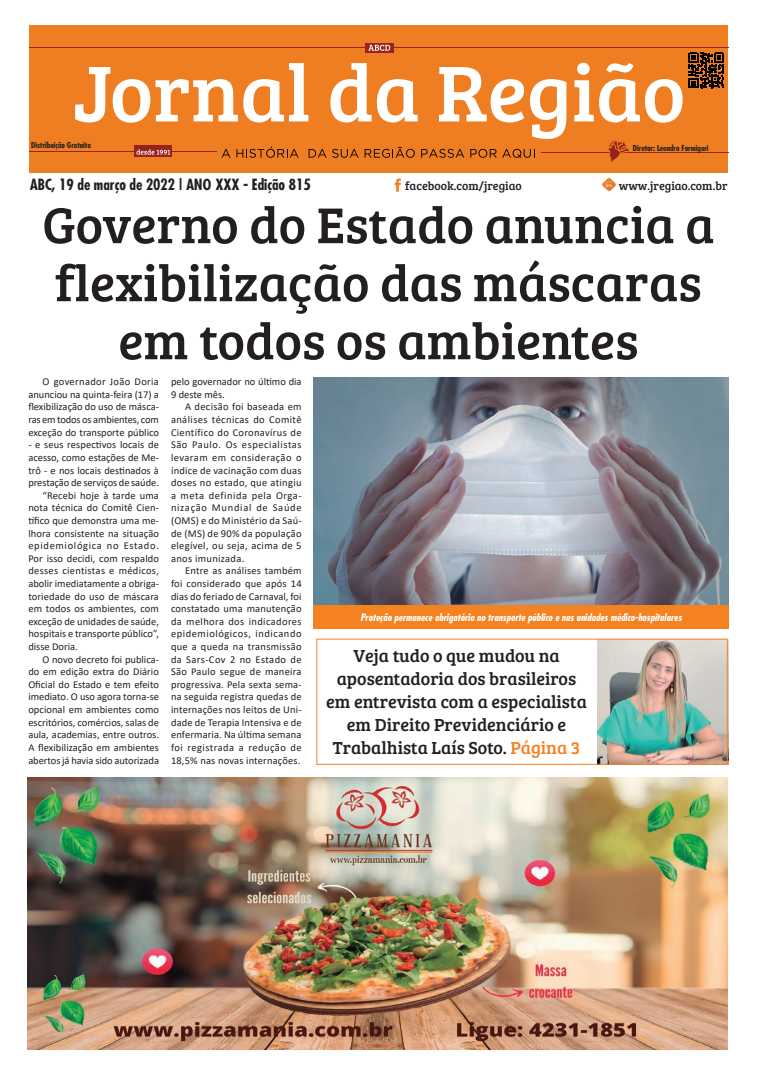
<style>
.page{position:relative;width:757px;height:1078px;background:#fff}
.page>*{position:absolute;margin:0;border:0;box-sizing:border-box;transform-origin:0 0}
.Titulos{font:52px/58px "Bree Serif";color:#231f20;text-align:center}
.Titulos_peq{font:18px/23px "Bree Serif";color:#231f20;text-align:center}
.texto{font:700 condensed 15px "Futura";color:#231f20}
.texto-2{font:12px "Bree Serif";color:#231f20}
.texto-3{font:10.5px/12.6px "Calibri";color:#231f20;text-align:justify}
.Legendas_novas{font:italic 700 condensed 10px "Futura";color:#fff}
.texto-4{font:700 condensed 8px "Futura";color:#231f20}
.s1{color:#f58220}
</style>
<div class="page">
<div style="left:29px;top:25px;width:699px;height:148px;background:#ef7e22"></div>
<svg style="left:222px;top:149px;width:8px;height:9px"></svg>
<svg style="left:236px;top:146px;width:62px;height:12px"></svg>
<svg style="left:309px;top:149px;width:49px;height:9px"></svg>
<svg style="left:365px;top:147px;width:50px;height:11px"></svg>
<svg style="left:421px;top:149px;width:43px;height:9px"></svg>
<svg style="left:470px;top:149px;width:61px;height:9px"></svg>
<hr style="left:29px;top:151px;width:188px;height:1px;background:#96241e">
<hr style="left:541px;top:152px;width:187px;height:1px;background:#96241e">
<svg style="left:608px;top:140px;width:21px;height:22px"></svg>
<div style="left:134px;top:146px;width:38px;height:11px;background:#96241e"></div>
<svg style="left:136px;top:149px;width:34px;height:6px"></svg>
<hr style="left:29px;top:47px;width:699px;height:1px;background:#96241e">
<svg style="left:365px;top:43px;width:29px;height:10px"></svg>
<svg style="left:368px;top:45px;width:22px;height:6px"></svg>
<svg style="left:75px;top:63px;width:233px;height:60px"></svg>
<svg style="left:330px;top:63px;width:41px;height:59px"></svg>
<svg style="left:377px;top:79px;width:41px;height:43px"></svg>
<svg style="left:439px;top:67px;width:85px;height:55px"></svg>
<svg style="left:530px;top:79px;width:36px;height:60px"></svg>
<svg style="left:574px;top:63px;width:108px;height:60px"></svg>
<svg style="left:395px;top:178px;width:6px;height:14px"></svg>
<img style="left:602px;top:177px;width:14px;height:15px">
<svg style="left:688px;top:53px;width:36px;height:35px"></svg>
<img style="left:27px;top:777px;width:700px;height:272px">
<img style="left:313px;top:377px;width:416px;height:228px">
<div style="left:313px;top:605px;width:416px;height:24px;background:#f58220"></div>
<img style="left:598px;top:639px;width:131px;height:125px">
<p class="texto-4" style="left:31px;top:140px;width:61px">Distribuição Gratuita</p>
<p class="texto" style="left:30px;top:175px;width:282px">ABC, 19 de março de 2022 | ANO XXX - Edição 815</p>
<p class="texto-4" style="left:633px;top:143px;width:77px">Diretor: Leandro Formigari</p>
<p class="texto-2" style="left:405px;top:177px;width:118px">facebook.com/jregiao</p>
<p class="texto-2" style="left:619px;top:176px;width:110px">www.jregiao.com.br</p>
<p class="Titulos" style="left:42px;top:193px;width:674px">Governo do Estado anuncia a flexibilização das máscaras em todos os ambientes</p>
<p class="texto-3" style="left:28px;top:375px;width:132px;text-indent:14px">O governador João Doria anunciou na quinta-feira (17) a flexibilização do uso de másca&shy;ras em todos os ambientes, com exceção do transporte público</p>
<p class="texto-3" style="left:28px;top:438px;width:132px">- e seus respectivos locais de acesso, como estações de Me&shy;trô - e nos locais destinados à prestação de serviços de saúde.</p>
<p class="texto-3" style="left:28px;top:488px;width:132px;text-indent:14px">“Recebi hoje à tarde uma nota técnica do Comitê Cien&shy;tífico que demonstra uma me&shy;lhora consistente na situação epidemiológica no Estado.<br>Por isso decidi, com respaldo desses cientistas e médicos, abolir imediatamente a obriga&shy;toriedade do uso de máscara em todos os ambientes, com exceção de unidades de saúde, hospitais e transporte público”, disse Doria.</p>
<p class="texto-3" style="left:28px;top:652px;width:132px;text-indent:14px">O novo decreto foi publica&shy;do em edição extra do Diário Oficial do Estado e tem efeito imediato. O uso agora torna-se opcional em ambientes como escritórios, comércios, salas de aula, academias, entre outros.<br>A flexibilização em ambientes abertos já havia sido autorizada</p>
<p class="texto-3" style="left:171px;top:375px;width:132px">pelo governador no último dia<br>9 deste mês.</p>
<p class="texto-3" style="left:171px;top:400px;width:132px;text-indent:14px">A decisão foi baseada em análises técnicas do Comitê Científico do Coronavírus de São Paulo. Os especialistas levaram em consideração o índice de vacinação com duas doses no estado, que atingiu a meta definida pela Orga&shy;nização Mundial de Saúde (OMS) e do Ministério da Saú&shy;de (MS) de 90% da população elegível, ou seja, acima de 5 anos imunizada.</p>
<p class="texto-3" style="left:171px;top:564px;width:132px;text-indent:14px">Entre as análises também foi considerado que após 14 dias do feriado de Carnaval, foi constatado uma manutenção da melhora dos indicadores epidemiológicos, indicando que a queda na transmissão da Sars-Cov 2 no Estado de São Paulo segue de maneira progressiva. Pela sexta sema&shy;na seguida registra quedas de internações nos leitos de Uni&shy;dade de Terapia Intensiva e de enfermaria. Na última semana foi registrada a redução de 18,5% nas novas internações.</p>
<p class="Legendas_novas" style="left:360px;top:610px;width:323px">Proteção permanece obrigatória no transporte público e nas unidades médico-hospitalares</p>
<p class="Titulos_peq" style="left:326px;top:643px;width:262px">Veja tudo o que mudou na aposentadoria dos brasileiros em entrevista com a especialista em Direito Previdenciário e<br>Trabalhista Laís Soto. <span class="s1">Página 3</span></p>
</div>
